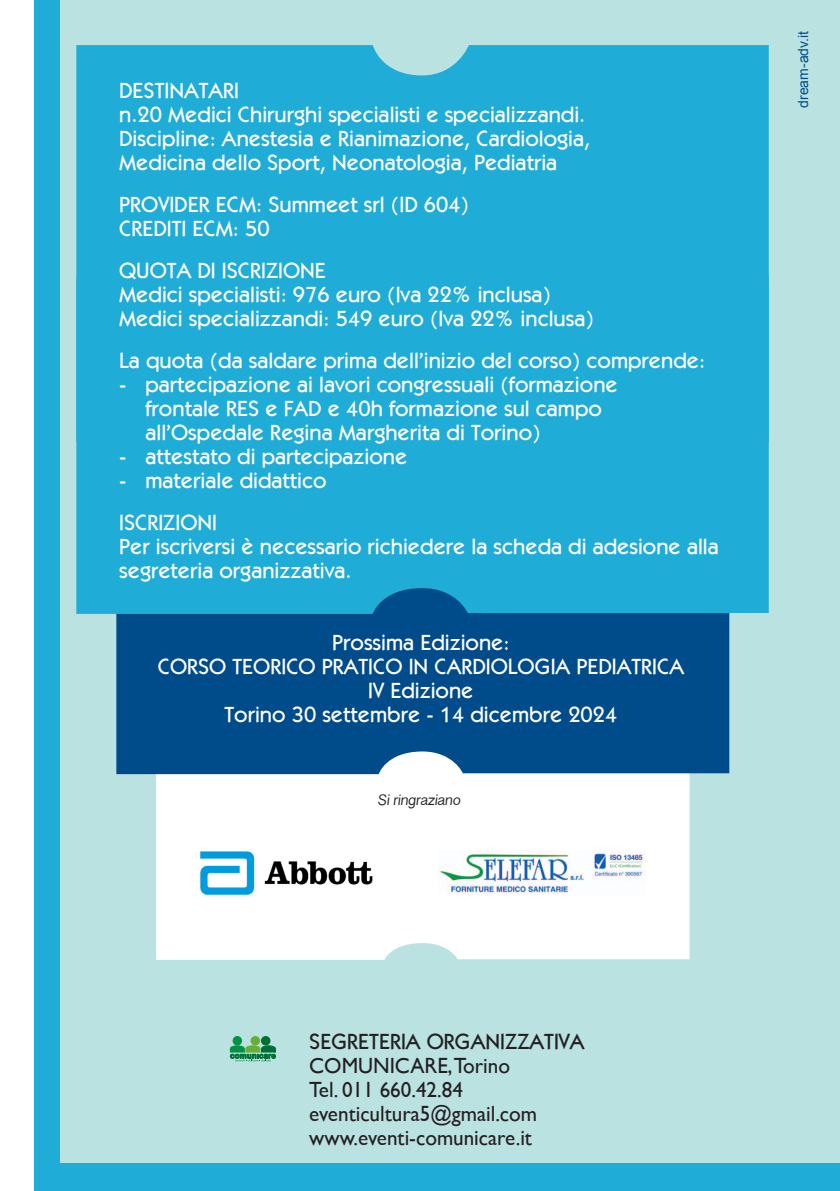
<style>
.page{position:relative;width:840px;height:1191px;background:#fff}
.page>*{position:absolute;margin:0;border:0;box-sizing:border-box;transform-origin:0 0}
.t1{font:500 22px/24px "Karat";color:#fff}
.t2{font:22px/24px "Gill Sans";color:#231f20;scale:.96 1}
.t3{font:500 22px "Karat";color:#231f20}
.t4{font:14px "Kannada Sangam MN";color:#231f20}
.t5{font:14px "Arial";color:#004c8b}
</style>
<div class="page">
<div style="left:34px;top:0;width:805px;height:1191px;background:#1fadd8"></div>
<div style="left:61px;top:0;width:778px;height:1162px;background:#bae2e0"></div>
<div style="left:156px;top:774px;width:533px;height:186px;background:#fff"></div>
<div style="left:116px;top:614px;width:613px;height:160px;background:#004c8b"></div>
<div style="left:233px;top:1036px;width:8px;height:9px;background:#009245;border-radius:50%"></div>
<div style="left:233px;top:1036px;width:8px;height:9px;border:1px solid #00a54f;border-radius:50%"></div>
<div style="left:251px;top:1036px;width:8px;height:9px;background:#65af36;border-radius:50%"></div>
<div style="left:251px;top:1036px;width:8px;height:9px;border:1px solid #8bc63e;border-radius:50%"></div>
<div style="left:261px;top:1036px;width:9px;height:9px;background:#006f35;border-radius:50%"></div>
<div style="left:261px;top:1036px;width:9px;height:9px;border:1px solid #007e3d;border-radius:50%"></div>
<svg style="left:230px;top:1044px;width:45px;height:17px"></svg>
<div style="left:76px;top:45px;width:692px;height:231px;background:#1fadd8"></div>
<div style="left:76px;top:276px;width:692px;height:338px;background:#1fadd8"></div>
<img style="left:194px;top:845px;width:185px;height:54px">
<img style="left:438px;top:850px;width:207px;height:45px">
<p class="t1" style="left:119px;top:78px;width:472px">DESTINATARI<br>n.20 Medici Chirurghi specialisti e specializzandi.<br>Discipline: Anestesia e Rianimazione, Cardiologia, Medicina dello Sport, Neonatologia, Pediatria</p>
<p class="t1" style="left:119px;top:192px;width:61px">PROVIDER</p>
<p class="t1" style="left:216px;top:192px;width:255px">ECM: Summeet srl (ID 604)</p>
<p class="t1" style="left:119px;top:216px;width:23px">CREDI</p>
<p class="t1" style="left:119px;top:207px;width:172px;line-height:42px;text-indent:53px">TI ECM: 50<br>QUOTA DI ISCRIZIONE</p>
<p class="t1" style="left:119px;top:282px;width:476px">Medici specialisti: 976 euro (Iva 22% inclusa)<br>Medici specializzandi: 549 euro (Iva 22% inclusa)</p>
<p class="t1" style="left:119px;top:348px;width:587px">La quota (da saldare prima dell’inizio del corso) comprende:</p>
<p class="t1" style="left:145px;top:372px;width:473px;text-indent:-26px">- partecipazione ai lavori congressuali (formazione frontale RES</p>
<p class="t1" style="left:145px;top:396px;width:457px;text-indent:182px">e 40h formazione sul campo all’Ospedale Regina Margherita di Torino)</p>
<p class="t1" style="left:119px;top:444px;width:289px">- attestato di partecipazione</p>
<p class="t1" style="left:119px;top:459px;width:209px;line-height:42px">- materiale didattico<br>ISCRIZIONI</p>
<p class="t1" style="left:119px;top:534px;width:600px">Per iscriversi è necessario richiedere la scheda di adesione alla segreteria organizzativa.</p>
<p class="t1" style="left:265px;top:396px;width:32px">e FAD</p>
<p class="t1" style="left:332px;top:630px;width:179px">Prossima Edizione:</p>
<p class="t1" style="left:158px;top:654px;width:27px">CORSO</p>
<p class="t1" style="left:232px;top:654px;width:22px">TEORI</p>
<p class="t1" style="left:286px;top:654px;width:174px">CO PRATICO IN CARDIOLOGIA</p>
<p class="t1" style="left:576px;top:654px;width:12px">PEDIA</p>
<p class="t1" style="left:631px;top:654px;width:54px">TRICA</p>
<p class="t1" style="left:224px;top:678px;width:394px;text-align:center">IV Edizione<br>Torino 30 settembre - 14 dicembre 2024</p>
<p class="t4" style="left:377px;top:792px;width:87px">Si ringraziano</p>
<p class="t5" style="left:793px;top:108px;width:78px;rotate:-90deg">dream-adv.it</p>
<p class="t3" style="left:309px;top:1028px;width:13px">SEGRE</p>
<p class="t3" style="left:369px;top:1028px;width:21px">TERIA</p>
<p class="t3" style="left:426px;top:1028px;width:14px">ORGANI</p>
<p class="t3" style="left:505px;top:1028px;width:81px">ZZATIVA</p>
<p class="t2" style="left:309px;top:1053px;width:239px">COMUNICARE,Torino<br>Tel. 011 660.42.84 eventicultura5@gmail.com www.eventi-comunicare.it</p>
</div>
